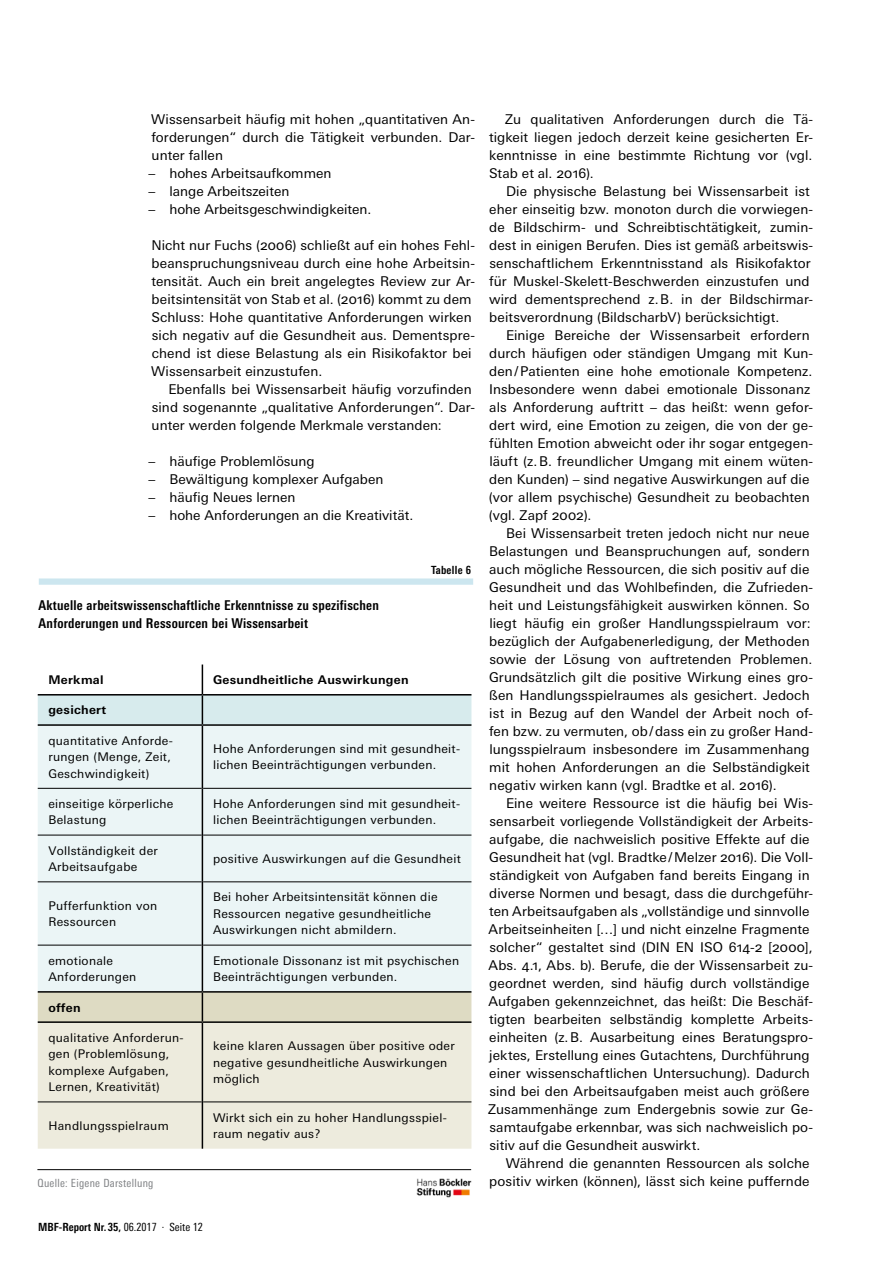
<style>
.page{position:relative;width:893px;height:1263px;background:#fff}
.page>*{position:absolute;margin:0;border:0;box-sizing:border-box;transform-origin:0 0}
.Copytext_mit_Einzug{font:13.5px/18px "Univers Next Pro";letter-spacing:.005em;color:#000}
.Copytext_ohne_Einzug{font:13.5px/18px "Univers Next Pro";letter-spacing:.005em;color:#000}
.t1{font:700 condensed 13.5px/18px "Univers Next Pro";letter-spacing:.02em;color:#000}
.Tabelle_Inhalt_Reg{font:12px/16.5px "Univers Next Pro";letter-spacing:.025em;color:#000}
.Tabelle_Inhalt_Reg-2{font:700 12px "Univers Next Pro";letter-spacing:.025em;color:#000}
.t2{font:700 condensed 11.25px "Univers Next Pro";color:#000}
.t3{font:condensed 11.25px "Univers Next Pro";letter-spacing:.025em;color:#808285}
.t4{font:700 condensed 11.25px "Univers Next Pro";letter-spacing:.025em;color:#000}
.s1{font-weight:400}
</style>
<div class="page">
<div style="left:38px;top:726px;width:433px;height:265px;background:#ebf5f6"></div>
<div style="left:38px;top:1023px;width:433px;height:126px;background:#edebdd"></div>
<hr style="left:38px;top:788px;width:164px;height:1px;background:#000">
<hr style="left:203px;top:788px;width:268px;height:1px;background:#000">
<hr style="left:38px;top:835px;width:164px;height:1px;background:#000">
<hr style="left:203px;top:835px;width:268px;height:1px;background:#000">
<hr style="left:38px;top:881px;width:164px;height:1px;background:#000">
<hr style="left:203px;top:881px;width:268px;height:1px;background:#000">
<hr style="left:38px;top:945px;width:164px;height:1px;background:#000">
<hr style="left:203px;top:945px;width:268px;height:1px;background:#000">
<hr style="left:38px;top:1102px;width:164px;height:1px;background:#000">
<hr style="left:203px;top:1102px;width:268px;height:1px;background:#000">
<hr style="left:38px;top:694px;width:164px;height:1px;background:#000">
<hr style="left:202px;top:694px;width:269px;height:1px;background:#000">
<hr style="left:38px;top:991px;width:164px;height:2px;background:#000">
<hr style="left:202px;top:991px;width:269px;height:2px;background:#000">
<hr style="left:38px;top:1021px;width:164px;height:2px;background:#000">
<hr style="left:202px;top:1021px;width:269px;height:2px;background:#000">
<hr style="left:202px;top:664px;width:1px;height:30px;background:#000">
<div style="left:38px;top:695px;width:433px;height:29px;background:#d7ebed"></div>
<hr style="left:202px;top:726px;width:1px;height:62px;background:#000">
<hr style="left:202px;top:788px;width:1px;height:47px;background:#000">
<hr style="left:202px;top:835px;width:1px;height:47px;background:#000">
<hr style="left:202px;top:882px;width:1px;height:63px;background:#000">
<hr style="left:202px;top:945px;width:1px;height:46px;background:#000">
<svg style="left:38px;top:992px;width:433px;height:30px"></svg>
<hr style="left:202px;top:1023px;width:1px;height:79px;background:#000">
<hr style="left:202px;top:1102px;width:1px;height:47px;background:#000">
<hr style="left:38px;top:724px;width:164px;height:2px;background:#000">
<hr style="left:202px;top:724px;width:269px;height:2px;background:#000">
<div style="left:39px;top:578px;width:434px;height:7px;background:#cce6ef"></div>
<hr style="left:37px;top:1169px;width:434px;height:1px;background:#000">
<img style="left:417px;top:1179px;width:54px;height:18px">
<p class="Copytext_mit_Einzug" style="left:151px;top:111px;width:325px;text-align:justify">Wissensarbeit häufig mit hohen „quantitativen An&shy;forderungen“ durch die Tätigkeit verbunden. Dar&shy;unter fallen</p>
<p class="Copytext_mit_Einzug" style="left:148px;top:165px;width:185px">– hohes Arbeitsaufkommen</p>
<p class="Copytext_mit_Einzug" style="left:148px;top:183px;width:143px">– lange Arbeitszeiten</p>
<p class="Copytext_mit_Einzug" style="left:148px;top:201px;width:225px">– hohe Arbeitsgeschwindigkeiten.</p>
<p class="Copytext_ohne_Einzug" style="left:151px;top:237px;width:325px">Nicht nur Fuchs (2006) schließt auf ein hohes Fehl&shy;beanspruchungsniveau durch eine hohe Arbeitsin&shy;tensität. Auch ein breit angelegtes Review zur Ar&shy;beitsintensität von Stab et al. (2016) kommt zu dem Schluss: Hohe quantitative Anforderungen wirken sich negativ auf die Gesundheit aus. Dementspre&shy;chend ist diese Belastung als ein Risikofaktor bei Wissensarbeit einzustufen.</p>
<p class="Copytext_mit_Einzug" style="left:152px;top:381px;width:325px;text-indent:17px">Ebenfalls bei Wissensarbeit häufig vorzufinden sind sogenannte „qualitative Anforderungen“. Dar&shy;unter werden folgende Merkmale verstanden:</p>
<p class="Copytext_mit_Einzug" style="left:148px;top:453px;width:168px">– häufige Problemlösung</p>
<p class="Copytext_mit_Einzug" style="left:148px;top:471px;width:237px">– Bewältigung komplexer Aufgaben</p>
<p class="Copytext_mit_Einzug" style="left:148px;top:489px;width:149px">– häufig Neues lernen</p>
<p class="Copytext_mit_Einzug" style="left:148px;top:507px;width:266px">– hohe Anforderungen an die Kreativität.</p>
<p class="t1" style="left:39px;top:596px;width:342px">Aktuelle arbeitswissenschaftliche Erkenntnisse zu spezifischen<br>Anforderungen und Ressourcen bei Wissensarbeit</p>
<p class="t4" style="left:431px;top:563px;width:42px">Tabelle 6</p>
<p class="Tabelle_Inhalt_Reg-2" style="left:48px;top:673px;width:57px">Merkmal</p>
<p class="Tabelle_Inhalt_Reg-2" style="left:213px;top:673px;width:197px">Gesundheitliche Auswirkungen</p>
<p class="Tabelle_Inhalt_Reg-2" style="left:48px;top:703px;width:59px">gesichert</p>
<p class="Tabelle_Inhalt_Reg" style="left:48px;top:732px;width:126px">quantitative Anforde&shy;rungen (Menge, Zeit,<br>Geschwindigkeit)</p>
<p class="Tabelle_Inhalt_Reg" style="left:213px;top:740px;width:249px">Hohe Anforderungen sind mit gesundheit&shy;lichen Beeinträchtigungen verbunden.</p>
<p class="Tabelle_Inhalt_Reg" style="left:48px;top:795px;width:127px">einseitige körperliche<br>Belastung</p>
<p class="Tabelle_Inhalt_Reg" style="left:213px;top:795px;width:249px">Hohe Anforderungen sind mit gesundheit&shy;lichen Beeinträchtigungen verbunden.</p>
<p class="Tabelle_Inhalt_Reg" style="left:48px;top:842px;width:111px">Vollständigkeit der<br>Arbeitsaufgabe</p>
<p class="Tabelle_Inhalt_Reg" style="left:213px;top:850px;width:249px">positive Auswirkungen auf die Gesundheit</p>
<p class="Tabelle_Inhalt_Reg" style="left:48px;top:897px;width:110px">Pufferfunktion von<br>Ressourcen</p>
<p class="Tabelle_Inhalt_Reg" style="left:213px;top:889px;width:226px">Bei hoher Arbeitsintensität können die<br>Ressourcen negative gesundheitliche<br>Auswirkungen nicht abmildern.</p>
<p class="Tabelle_Inhalt_Reg" style="left:48px;top:952px;width:89px">emotionale<br>Anforderungen</p>
<p class="Tabelle_Inhalt_Reg" style="left:213px;top:952px;width:248px">Emotionale Dissonanz ist mit psychischen<br>Beeinträchtigungen verbunden.</p>
<p class="Tabelle_Inhalt_Reg-2" style="left:48px;top:1000px;width:34px">offen</p>
<p class="Tabelle_Inhalt_Reg" style="left:48px;top:1029px;width:137px">qualitative Anforderun&shy;gen (Problemlösung, komplexe Aufgaben,<br>Lernen, Kreativität)</p>
<p class="Tabelle_Inhalt_Reg" style="left:213px;top:1037px;width:243px">keine klaren Aussagen über positive oder negative gesundheitliche Auswirkungen möglich</p>
<p class="Tabelle_Inhalt_Reg" style="left:48px;top:1117px;width:122px">Handlungsspielraum</p>
<p class="Tabelle_Inhalt_Reg" style="left:213px;top:1109px;width:235px">Wirkt sich ein zu hoher Handlungsspiel&shy;raum negativ aus?</p>
<p class="t3" style="left:37px;top:1176px;width:118px">Quelle: Eigene Darstellung</p>
<p class="t2" style="left:38px;top:1220px;width:166px">MBF-Report Nr. 35, <span class="s1">06.2017 · Seite 12</span></p>
<p class="Copytext_mit_Einzug" style="left:489px;top:111px;width:326px;text-align:justify;text-indent:16px">Zu qualitativen Anforderungen durch die Tä&shy;tigkeit liegen jedoch derzeit keine gesicherten Er&shy;kenntnisse in eine bestimmte Richtung vor (vgl.<br>Stab et al. 2016).</p>
<p class="Copytext_mit_Einzug" style="left:489px;top:183px;width:326px;text-indent:17px">Die physische Belastung bei Wissensarbeit ist eher einseitig bzw. monoton durch die vorwiegen&shy;de Bildschirm- und Schreibtischtätigkeit, zumin&shy;dest in einigen Berufen. Dies ist gemäß arbeitswis&shy;senschaftlichem Erkenntnisstand als Risikofaktor für Muskel-Skelett-Beschwerden einzustufen und wird dementsprechend z.B. in der Bildschirmar&shy;beitsverordnung (BildscharbV) berücksichtigt.</p>
<p class="Copytext_mit_Einzug" style="left:489px;top:327px;width:326px;text-indent:17px">Einige Bereiche der Wissensarbeit erfordern durch häufigen oder ständigen Umgang mit Kun&shy;den/Patienten eine hohe emotionale Kompetenz.<br>Insbesondere wenn dabei emotionale Dissonanz als Anforderung auftritt – das heißt: wenn gefor&shy;dert wird, eine Emotion zu zeigen, die von der ge&shy;fühlten Emotion abweicht oder ihr sogar entgegen&shy;läuft (z.B. freundlicher Umgang mit einem wüten&shy;den Kunden) – sind negative Auswirkungen auf die (vor allem psychische) Gesundheit zu beobachten (vgl. Zapf 2002).</p>
<p class="Copytext_mit_Einzug" style="left:489px;top:525px;width:326px;text-indent:17px">Bei Wissensarbeit treten jedoch nicht nur neue Belastungen und Beanspruchungen auf, sondern auch mögliche Ressourcen, die sich positiv auf die Gesundheit und das Wohlbefinden, die Zufrieden&shy;heit und Leistungsfähigkeit auswirken können. So liegt häufig ein großer Handlungsspielraum vor: bezüglich der Aufgabenerledigung, der Methoden sowie der Lösung von auftretenden Problemen.<br>Grundsätzlich gilt die positive Wirkung eines gro&shy;ßen Handlungsspielraumes als gesichert. Jedoch ist in Bezug auf den Wandel der Arbeit noch of&shy;fen bzw. zu vermuten, ob/dass ein zu großer Hand&shy;lungsspielraum insbesondere im Zusammenhang mit hohen Anforderungen an die Selbständigkeit negativ wirken kann (vgl. Bradtke et al. 2016).</p>
<p class="Copytext_mit_Einzug" style="left:488px;top:795px;width:326px;text-indent:18px">Eine weitere Ressource ist die häufig bei Wis&shy;sensarbeit vorliegende Vollständigkeit der Arbeits&shy;aufgabe, die nachweislich positive Effekte auf die Gesundheit hat (vgl. Bradtke/Melzer 2016). Die Voll&shy;ständigkeit von Aufgaben fand bereits Eingang in diverse Normen und besagt, dass die durchgeführ&shy;ten Arbeitsaufgaben als „vollständige und sinnvolle Arbeitseinheiten […] und nicht einzelne Fragmente solcher“ gestaltet sind (DIN EN ISO 614-2 [2000], Abs. 4.1, Abs. b). Berufe, die der Wissensarbeit zu&shy;geordnet werden, sind häufig durch vollständige Aufgaben gekennzeichnet, das heißt: Die Beschäf&shy;tigten bearbeiten selbständig komplette Arbeits&shy;einheiten (z.B. Ausarbeitung eines Beratungspro&shy;jektes, Erstellung eines Gutachtens, Durchführung einer wissenschaftlichen Untersuchung). Dadurch sind bei den Arbeitsaufgaben meist auch größere Zusammenhänge zum Endergebnis sowie zur Ge&shy;samtaufgabe erkennbar, was sich nachweislich po&shy;sitiv auf die Gesundheit auswirkt.</p>
<p class="Copytext_mit_Einzug" style="left:489px;top:1155px;width:322px;text-align:right">Während die genannten Ressourcen als solche positiv wirken (können), lässt sich keine puffernde</p>
</div>
